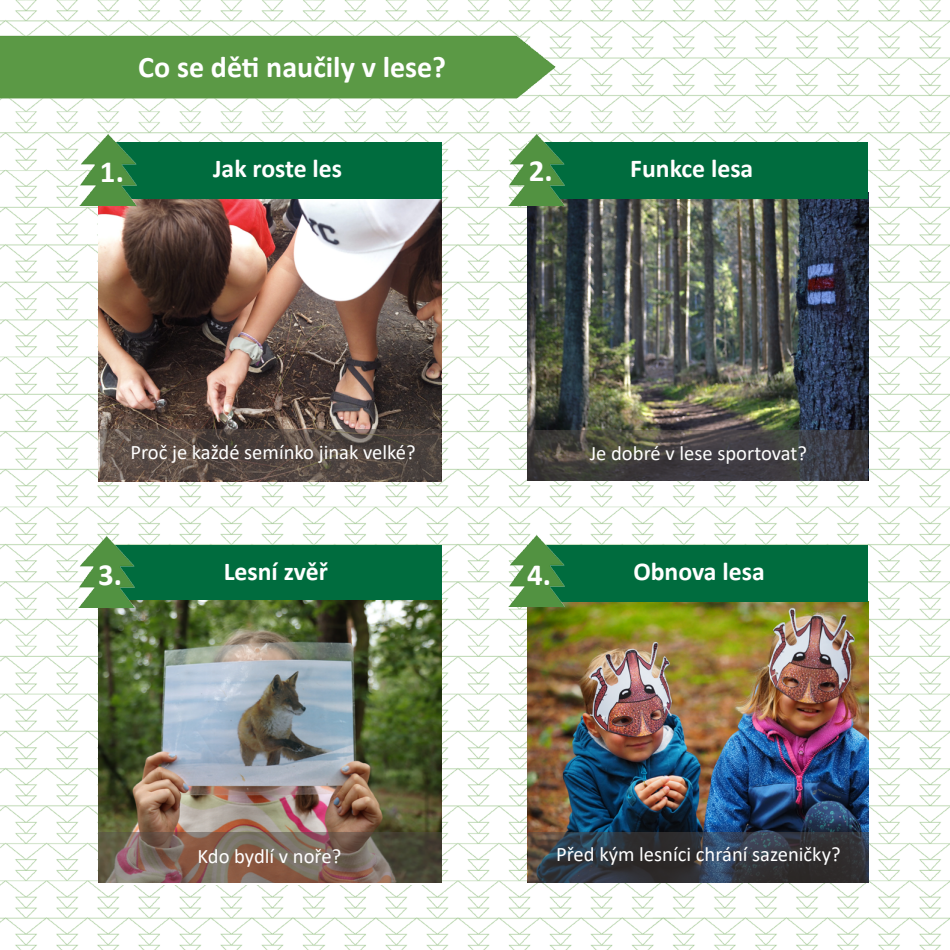
<style>
.page{position:relative;width:950px;height:950px;background:#fff}
.page>*{position:absolute;margin:0;border:0;box-sizing:border-box;transform-origin:0 0}
.t1{font:700 31px "Calibri";color:#fff}
.t2{font:700 30px "Calibri";color:#fff}
.t3{font:700 25.75px "Calibri";color:#fff}
.t4{font:20.5px "Calibri";color:#fff}
</style>
<div class="page">
<img style="left:0;top:0;width:950px;height:950px">
<img style="left:527px;top:601px;width:341px;height:281px">
<img style="left:98px;top:600px;width:343px;height:282px">
<img style="left:527px;top:199px;width:341px;height:231px">
<img style="left:98px;top:199px;width:343px;height:282px">
<img style="left:0;top:30px;width:561px;height:76px">
<div style="left:102px;top:143px;width:339px;height:56px;background:#006c3e"></div>
<div style="left:100px;top:545px;width:342px;height:55px;background:#006c3e"></div>
<div style="left:530px;top:143px;width:338px;height:56px;background:#006c3e"></div>
<div style="left:527px;top:545px;width:341px;height:56px;background:#006c3e"></div>
<svg style="left:100px;top:429px;width:341px;height:51px;background:#584b45"></svg>
<svg style="left:527px;top:430px;width:341px;height:51px;background:#424141"></svg>
<svg style="left:99px;top:832px;width:343px;height:50px;background:#756053"></svg>
<svg style="left:528px;top:832px;width:340px;height:50px;background:#33373e"></svg>
<img style="left:79px;top:134px;width:57px;height:72px">
<img style="left:508px;top:134px;width:57px;height:72px">
<img style="left:78px;top:535px;width:57px;height:72px">
<img style="left:508px;top:535px;width:57px;height:72px">
<h2 class="t2" style="left:138px;top:46px;width:309px">Co se děti naučily v lese?</h2>
<p class="t3" style="left:213px;top:150px;width:131px">Jak roste les</p>
<p class="t3" style="left:630px;top:150px;width:125px">Funkce lesa</p>
<h1 class="t1" style="left:100px;top:150px;width:25px">1.</h1>
<h1 class="t1" style="left:529px;top:149px;width:25px">2.</h1>
<p class="t4" style="left:130px;top:437px;width:287px">Proč je každé semínko jinak velké?</p>
<p class="t4" style="left:589px;top:439px;width:219px">Je dobré v lese sportovat?</p>
<p class="t3" style="left:224px;top:553px;width:106px">Lesní zvěř</p>
<p class="t3" style="left:633px;top:553px;width:133px">Obnova lesa</p>
<h1 class="t1" style="left:98px;top:552px;width:25px">3.</h1>
<h1 class="t1" style="left:527px;top:552px;width:25px">4.</h1>
<p class="t4" style="left:197px;top:841px;width:145px">Kdo bydlí v noře?</p>
<p class="t4" style="left:556px;top:840px;width:286px">Před kým lesníci chrání sazeničky?</p>
</div>
